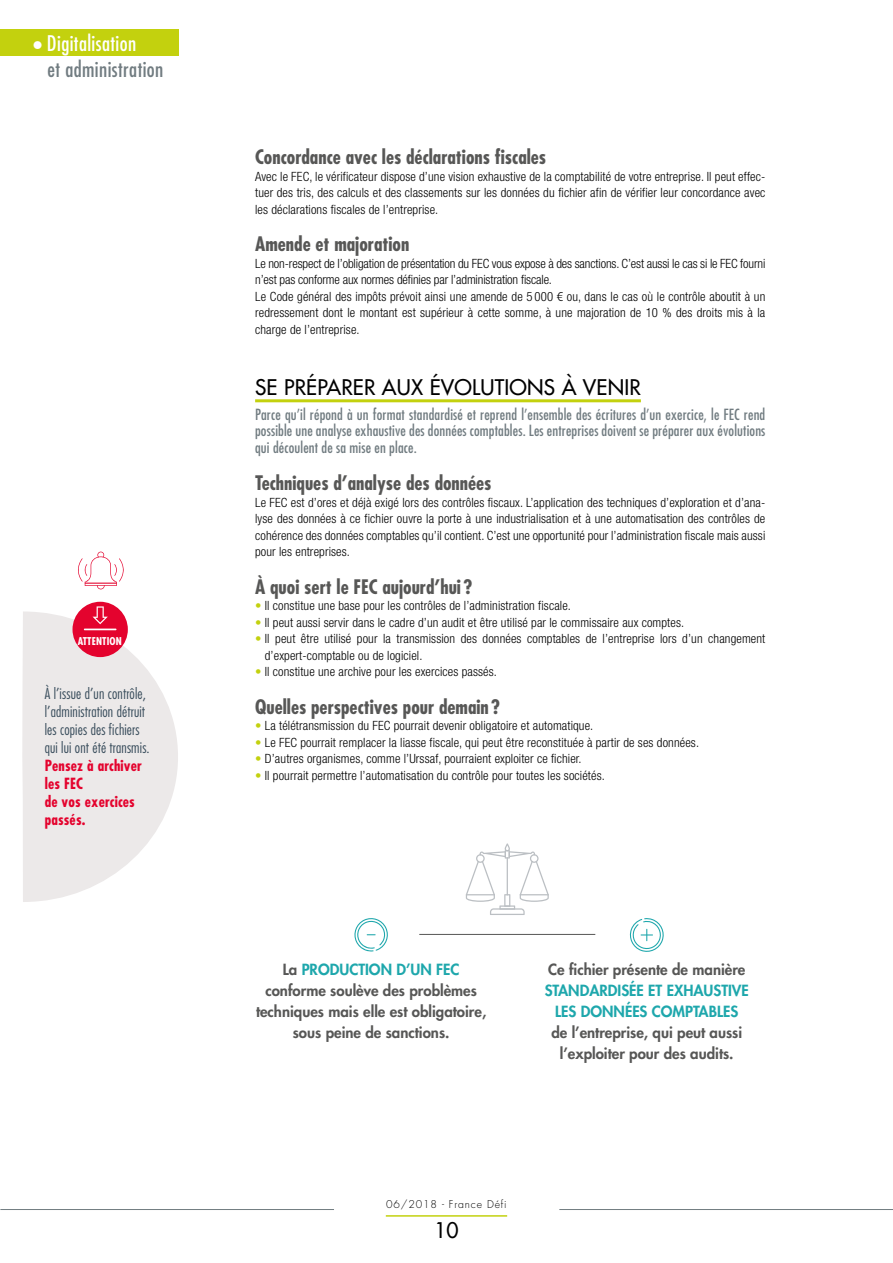
<style>
.page{position:relative;width:893px;height:1263px;background:#fff}
.page>*{position:absolute;margin:0;border:0;box-sizing:border-box;transform-origin:0 0}
.t1{font:21px "Futura";letter-spacing:.01em;color:#000}
.t2{font:condensed 21px "Futura";letter-spacing:.02em;color:#717c81}
.t3{font:condensed 21px "Futura";letter-spacing:.02em;color:#fff}
.t4{font:700 condensed 19.5px "Futura";color:#575756}
.t5{font:condensed 15px/16.5px "Futura";letter-spacing:.01em;color:#717c81;text-align:justify}
.t6{font:800 15px/21px "Futura";color:#575756;text-align:center}
.t7{font:300 condensed 15px/18px "Futura";letter-spacing:.01em;color:#394d5c}
.t8{font:800 15px/21px "Futura";color:#1ea7ac;text-align:center}
.t9{font:700 condensed 15px/18px "Futura";letter-spacing:.01em;color:#e4032e}
.t10{font:300 condensed 12.75px/16.5px "Helvetica Neue";letter-spacing:.01em;color:#000;text-align:justify}
.t11{font:300 10.5px "Futura";letter-spacing:.08em;color:#000}
.t12{font:700 condensed 10.5px "Futura";letter-spacing:.015em;color:#fff}
.s1{font-family:"Linotype Euro Font Ato F";font-weight:400;font-stretch:normal}
.s2{color:#c3d10e}
.s3{color:#1ea7ac}
</style>
<div class="page">
<div style="left:0;top:29px;width:179px;height:26px;background:#c3d10e"></div>
<hr style="left:0;top:1209px;width:334px;height:1px;background:#717c81">
<hr style="left:386px;top:1215px;width:121px;height:2px;background:#c3d10e">
<hr style="left:559px;top:1209px;width:334px;height:1px;background:#717c81">
<hr style="left:255px;top:399px;width:386px;height:3px;background:#c3d10e">
<svg style="left:78px;top:552px;width:46px;height:37px"></svg>
<svg style="left:22px;top:611px;width:156px;height:291px;fill:#ece9e9"></svg>
<div style="left:73px;top:602px;width:55px;height:55px;background:#e4032e;border-radius:50%"></div>
<hr style="left:84px;top:629px;width:32px;height:1px;background:#fff">
<svg style="left:93px;top:606px;width:15px;height:18px"></svg>
<svg style="left:466px;top:843px;width:83px;height:72px"></svg>
<hr style="left:507px;top:857px;width:1px;height:38px;background:#bbbfc3">
<hr style="left:419px;top:934px;width:176px;height:1px;background:#575756">
<svg style="left:354px;top:918px;width:34px;height:34px"></svg>
<svg style="left:629px;top:918px;width:35px;height:34px"></svg>
<h1 class="t3" style="left:33px;top:31px;width:104px">• Digitalisation</h1>
<h1 class="t2" style="left:48px;top:56px;width:117px">et administration</h1>
<p class="t12" style="left:78px;top:635px;width:46px">ATTENTION</p>
<p class="t7" style="left:45px;top:685px;width:106px">À l’issue d’un contrôle, l’administration détruit les copies des fichiers qui lui ont été transmis.</p>
<p class="t9" style="left:45px;top:757px;width:99px">Pensez à archiver les FEC<br>de vos exercices passés.</p>
<h2 class="t4" style="left:255px;top:145px;width:293px">Concordance avec les déclarations fiscales</h2>
<p class="t10" style="left:255px;top:168px;width:512px">Avec le FEC, le vérificateur dispose d’une vision exhaustive de la comptabilité de votre entreprise. Il peut effec&shy;tuer des tris, des calculs et des classements sur les données du fichier afin de vérifier leur concordance avec les déclarations fiscales de l’entreprise.</p>
<h2 class="t4" style="left:255px;top:232px;width:156px">Amende et majoration</h2>
<p class="t10" style="left:255px;top:255px;width:512px;text-align:left">Le non-respect de l’obligation de présentation du FEC vous expose à des sanctions. C’est aussi le cas si le FEC fourni n’est pas conforme aux normes définies par l’administration fiscale.<br>Le Code général des impôts prévoit ainsi une amende de 5 000 <span class="s1">u</span> ou, dans le cas où le contrôle aboutit à un redressement dont le montant est supérieur à cette somme, à une majoration de 10 % des droits mis à la charge de l’entreprise.</p>
<h1 class="t1" style="left:255px;top:373px;width:387px">SE PRÉPARER AUX ÉVOLUTIONS À VENIR</h1>
<p class="t5" style="left:255px;top:406px;width:512px">Parce qu’il répond à un format standardisé et reprend l’ensemble des écritures d’un exercice, le FEC rend possible une analyse exhaustive des données comptables. Les entreprises doivent se préparer aux évolutions qui découlent de sa mise en place.</p>
<h2 class="t4" style="left:255px;top:471px;width:238px">Techniques d’analyse des données</h2>
<p class="t10" style="left:255px;top:494px;width:512px">Le FEC est d’ores et déjà exigé lors des contrôles fiscaux. L’application des techniques d’exploration et d’ana&shy;lyse des données à ce fichier ouvre la porte à une industrialisation et à une automatisation des contrôles de cohérence des données comptables qu’il contient. C’est une opportunité pour l’administration fiscale mais aussi pour les entreprises.</p>
<h2 class="t4" style="left:255px;top:574px;width:219px">À quoi sert le FEC aujourd’hui ?</h2>
<p class="t10" style="left:255px;top:597px;width:317px"><span class="s2">•</span> Il constitue une base pour les contrôles de l’administration fiscale.</p>
<p class="t10" style="left:255px;top:614px;width:431px"><span class="s2">•</span> Il peut aussi servir dans le cadre d’un audit et être utilisé par le commissaire aux comptes.</p>
<p class="t10" style="left:265px;top:630px;width:502px;text-indent:-10px"><span class="s2">•</span> Il peut être utilisé pour la transmission des données comptables de l’entreprise lors d’un changement d’expert-comptable ou de logiciel.</p>
<p class="t10" style="left:255px;top:663px;width:243px"><span class="s2">•</span> Il constitue une archive pour les exercices passés.</p>
<h2 class="t4" style="left:255px;top:694px;width:246px">Quelles perspectives pour demain ?</h2>
<p class="t10" style="left:255px;top:717px;width:340px"><span class="s2">•</span> La télétransmission du FEC pourrait devenir obligatoire et automatique.</p>
<p class="t10" style="left:255px;top:734px;width:445px"><span class="s2">•</span> Le FEC pourrait remplacer la liasse fiscale, qui peut être reconstituée à partir de ses données.</p>
<p class="t10" style="left:255px;top:750px;width:328px"><span class="s2">•</span> D’autres organismes, comme l’Urssaf, pourraient exploiter ce fichier.</p>
<p class="t10" style="left:255px;top:767px;width:351px"><span class="s2">•</span> Il pourrait permettre l’automatisation du contrôle pour toutes les sociétés.</p>
<p class="t6" style="left:256px;top:959px;width:232px">La <span class="s3">PRODUCTION D’UN FEC </span>conforme soulève des problèmes techniques mais elle est obligatoire, sous peine de sanctions.</p>
<p class="t6" style="left:548px;top:959px;width:199px">Ce fichier présente de manière</p>
<p class="t8" style="left:545px;top:980px;width:206px">STANDARDISÉE ET EXHAUSTIVE<br>LES DONNÉES COMPTABLES</p>
<p class="t6" style="left:551px;top:1022px;width:192px">de l’entreprise, qui peut aussi l’exploiter pour des audits.</p>
<p class="t11" style="left:386px;top:1198px;width:122px">06/2018 - France Défi</p>
<h1 class="t1" style="left:434px;top:1216px;width:26px">10</h1>
</div>
